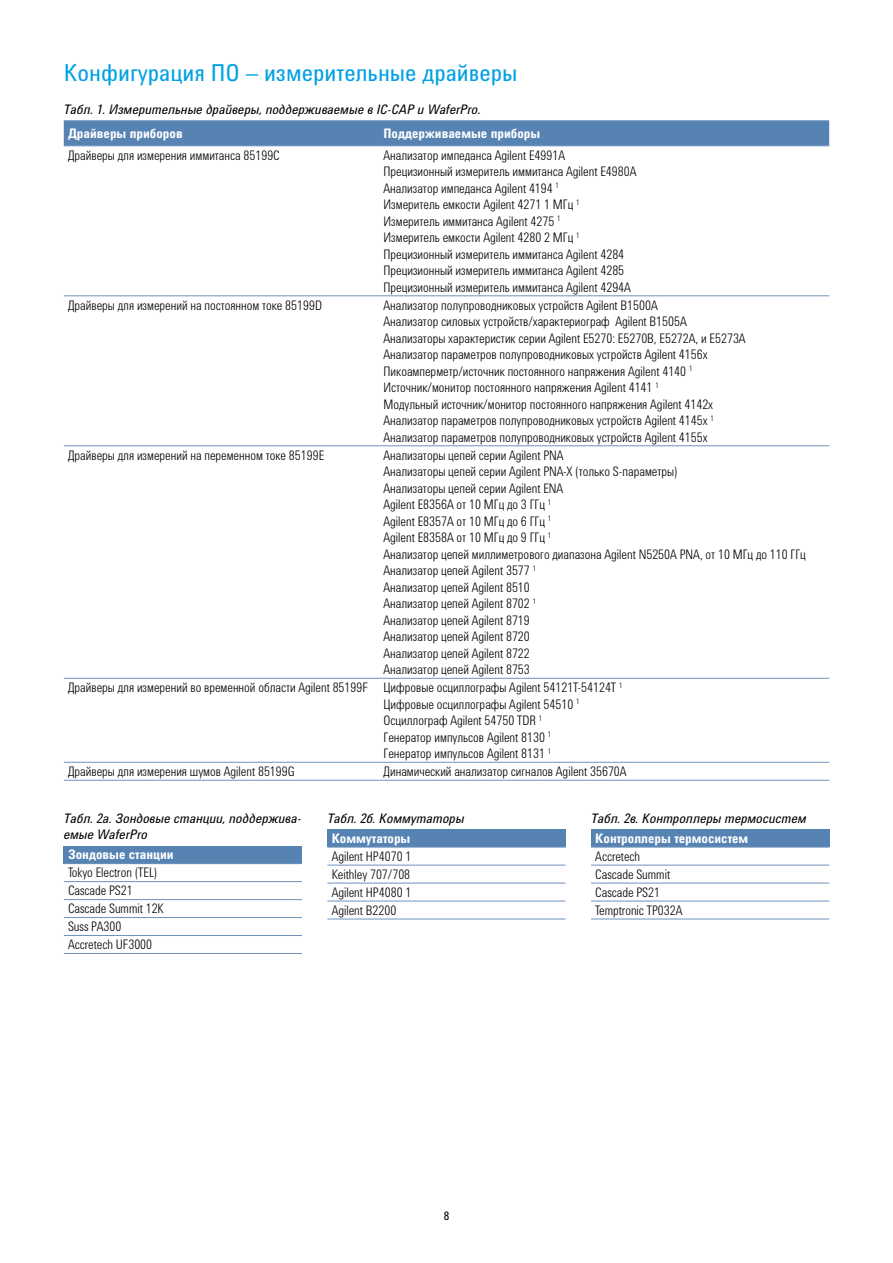
<style>
.page{position:relative;width:893px;height:1263px;background:#fff}
.page>*{position:absolute;margin:0;border:0;box-sizing:border-box;transform-origin:0 0}
.t1{font:24px "Agilent Condensed CFF";color:#00a1e4}
.t2{font:300 13.5px/16.5px "Agilent Condensed CFF";color:#000;scale:.95 1}
.t3{font:italic 13.5px/16.5px "Agilent Condensed CFF";color:#000}
.t4{font:700 13.5px "Agilent Condensed CFF";color:#fff}
.t5{font:12px "Agilent Condensed CFF";color:#000}
</style>
<div class="page">
<svg style="left:64px;top:120px;width:765px;height:26px;background:#5985b4"></svg>
<hr style="left:64px;top:296px;width:315px;height:1px;background:#6e92bd">
<hr style="left:379px;top:296px;width:450px;height:1px;background:#6e92bd">
<hr style="left:64px;top:445px;width:315px;height:1px;background:#6e92bd">
<hr style="left:379px;top:445px;width:450px;height:1px;background:#6e92bd">
<hr style="left:64px;top:678px;width:315px;height:1px;background:#6e92bd">
<hr style="left:379px;top:678px;width:450px;height:1px;background:#6e92bd">
<hr style="left:64px;top:762px;width:315px;height:1px;background:#6e92bd">
<hr style="left:379px;top:762px;width:450px;height:1px;background:#6e92bd">
<hr style="left:64px;top:780px;width:315px;height:1px;background:#6e92bd">
<hr style="left:379px;top:780px;width:450px;height:1px;background:#6e92bd">
<hr style="left:64px;top:146px;width:315px;height:1px;background:#6e92bd">
<hr style="left:379px;top:146px;width:450px;height:1px;background:#6e92bd">
<div style="left:64px;top:846px;width:238px;height:18px;background:#5783b3"></div>
<hr style="left:64px;top:899px;width:238px;height:1px;background:#6e92bd">
<hr style="left:64px;top:917px;width:238px;height:1px;background:#6e92bd">
<hr style="left:64px;top:935px;width:238px;height:1px;background:#6e92bd">
<hr style="left:64px;top:953px;width:238px;height:1px;background:#6e92bd">
<hr style="left:64px;top:863px;width:238px;height:1px;background:#6e92bd">
<hr style="left:64px;top:881px;width:238px;height:1px;background:#6e92bd">
<div style="left:327px;top:829px;width:239px;height:18px;background:#5783b3"></div>
<hr style="left:327px;top:865px;width:239px;height:1px;background:#6e92bd">
<hr style="left:327px;top:883px;width:239px;height:1px;background:#6e92bd">
<hr style="left:327px;top:901px;width:239px;height:1px;background:#6e92bd">
<hr style="left:327px;top:919px;width:239px;height:1px;background:#6e92bd">
<hr style="left:327px;top:847px;width:239px;height:1px;background:#6e92bd">
<div style="left:591px;top:829px;width:238px;height:18px;background:#5783b3"></div>
<hr style="left:591px;top:865px;width:238px;height:1px;background:#6e92bd">
<hr style="left:591px;top:883px;width:238px;height:1px;background:#6e92bd">
<hr style="left:591px;top:901px;width:238px;height:1px;background:#6e92bd">
<hr style="left:591px;top:919px;width:238px;height:1px;background:#6e92bd">
<hr style="left:591px;top:847px;width:238px;height:1px;background:#6e92bd">
<h1 class="t1" style="left:64px;top:54px;width:455px">Конфигурация ПО – измерительные драйверы</h1>
<p class="t3" style="left:64px;top:101px;width:419px">Табл. 1. Измерительные драйверы, поддерживаемые в IC-CAP и WaferPro.</p>
<p class="t4" style="left:68px;top:123px;width:116px">Драйверы приборов</p>
<p class="t4" style="left:384px;top:123px;width:158px">Поддерживаемые приборы</p>
<p class="t2" style="left:68px;top:146px;width:224px">Драйверы для измерения иммитанса 85199C</p>
<p class="t2" style="left:384px;top:146px;width:268px">Анализатор импеданса Agilent E4991A Прецизионный измеритель иммитанса Agilent E4980A Анализатор импеданса Agilent 4194 <sup>1<br></sup>Измеритель емкости Agilent 4271 1 МГц <sup>1<br></sup>Измеритель иммитанса Agilent 4275 <sup>1<br></sup>Измеритель емкости Agilent 4280 2 МГц <sup>1<br></sup>Прецизионный измеритель иммитанса Agilent 4284<br>Прецизионный измеритель иммитанса Agilent 4285<br>Прецизионный измеритель иммитанса Agilent 4294A</p>
<p class="t2" style="left:68px;top:296px;width:269px">Драйверы для измерений на постоянном токе 85199D</p>
<p class="t2" style="left:384px;top:296px;width:383px">Анализатор полупроводниковых устройств Agilent B1500A<br>Анализатор силовых устройств/характериограф Agilent B1505A Анализаторы характеристик серии Agilent E5270: E5270B, E5272A, и E5273A Анализатор параметров полупроводниковых устройств Agilent 4156x Пикоамперметр/источник постоянного напряжения Agilent 4140 <sup>1<br></sup>Источник/монитор постоянного напряжения Agilent 4141 <sup>1<br></sup>Модульный источник/монитор постоянного напряжения Agilent 4142x Анализатор параметров полупроводниковых устройств Agilent 4145x <sup>1<br></sup>Анализатор параметров полупроводниковых устройств Agilent 4155x</p>
<p class="t2" style="left:68px;top:445px;width:271px">Драйверы для измерений на переменном токе 85199E</p>
<p class="t2" style="left:384px;top:445px;width:446px">Анализаторы цепей серии Agilent PNA<br>Анализаторы цепей серии Agilent PNA-X (только S-параметры)<br>Анализаторы цепей серии Agilent ENA<br>Agilent E8356A от 10 МГц до 3 ГГц <sup>1<br></sup>Agilent E8357A от 10 МГц до 6 ГГц <sup>1<br></sup>Agilent E8358A от 10 МГц до 9 ГГц <sup>1<br></sup>Анализатор цепей миллиметрового диапазона Agilent N5250A PNA, от 10 МГц до 110 ГГц Анализатор цепей Agilent 3577 <sup>1<br></sup>Анализатор цепей Agilent 8510<br>Анализатор цепей Agilent 8702 <sup>1<br></sup>Анализатор цепей Agilent 8719<br>Анализатор цепей Agilent 8720<br>Анализатор цепей Agilent 8722<br>Анализатор цепей Agilent 8753</p>
<p class="t2" style="left:384px;top:678px;width:253px;text-indent:-315px">Драйверы для измерений во временной области Agilent 85199F Цифровые осциллографы Agilent 54121T-54124T <sup>1<br></sup>Цифровые осциллографы Agilent 54510 <sup>1<br></sup>Осциллограф Agilent 54750 TDR <sup>1<br></sup>Генератор импульсов Agilent 8130 <sup>1<br></sup>Генератор импульсов Agilent 8131 <sup>1</sup></p>
<p class="t2" style="left:68px;top:762px;width:240px">Драйверы для измерения шумов Agilent 85199G</p>
<p class="t2" style="left:384px;top:762px;width:257px">Динамический анализатор сигналов Agilent 35670A</p>
<p class="t3" style="left:64px;top:809px;width:239px">Табл. 2а. Зондовые станции, поддержива&shy;емые WaferPro</p>
<p class="t4" style="left:68px;top:844px;width:107px">Зондовые станции</p>
<p class="t2" style="left:68px;top:863px;width:102px;line-height:18px">Tokyo Electron (TEL)<br>Cascade PS21<br>Cascade Summit 12K<br>Suss PA300<br>Accretech UF3000</p>
<p class="t3" style="left:327px;top:809px;width:138px">Табл. 2б. Коммутаторы</p>
<p class="t4" style="left:332px;top:828px;width:80px">Коммутаторы</p>
<p class="t2" style="left:332px;top:846px;width:85px;line-height:18px;text-align:justify">Agilent HP4070 1<br>Keithley 707/708<br>Agilent HP4080 1<br>Agilent B2200</p>
<p class="t3" style="left:591px;top:809px;width:217px">Табл. 2в. Контроллеры термосистем</p>
<p class="t4" style="left:595px;top:828px;width:155px">Контроллеры термосистем</p>
<p class="t2" style="left:595px;top:846px;width:93px;line-height:18px">Accretech<br>Cascade Summit<br>Cascade PS21<br>Temptronic TP032A</p>
<p class="t5" style="left:444px;top:1207px;width:7px">8</p>
</div>
